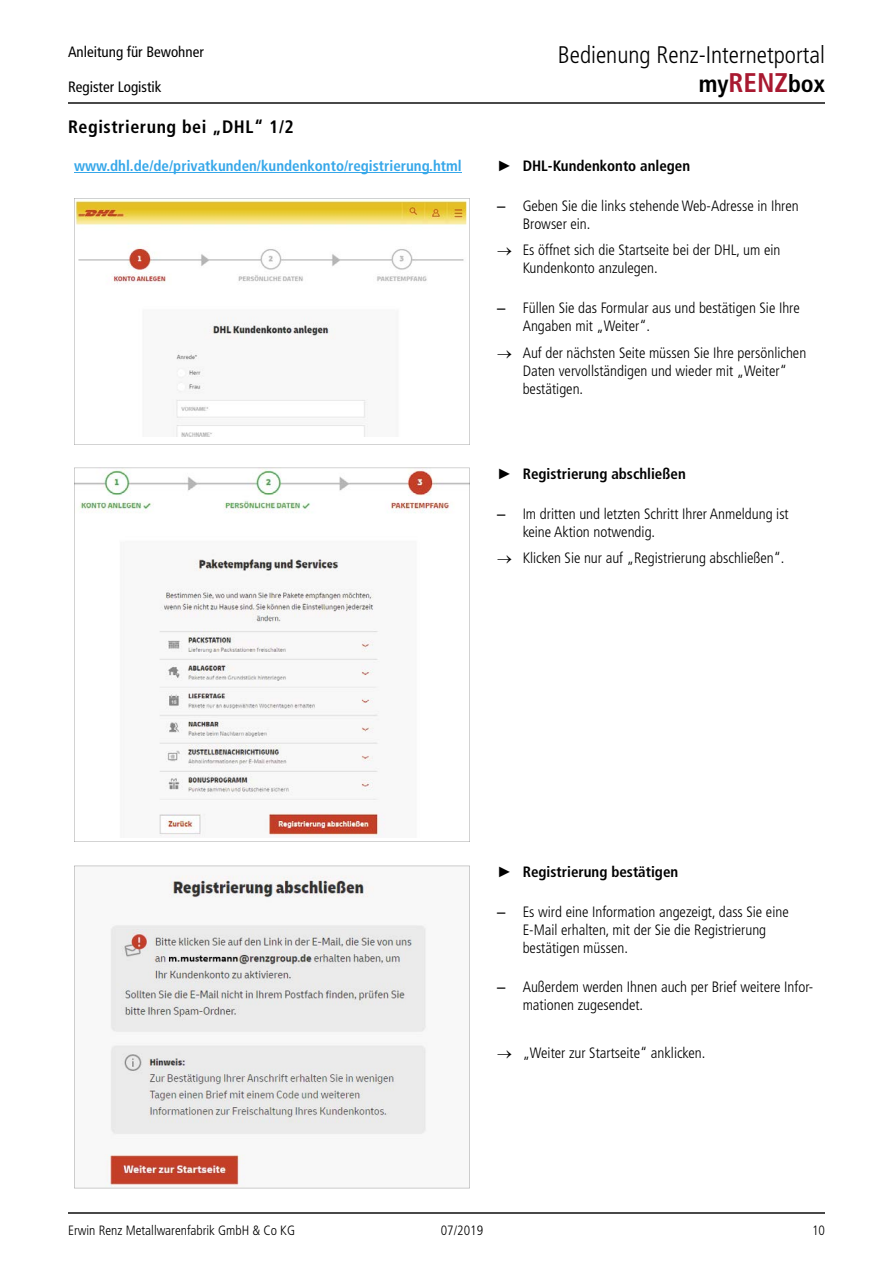
<style>
.page{position:relative;width:893px;height:1263px;background:#fff}
.page>*{position:absolute;margin:0;border:0;box-sizing:border-box;transform-origin:0 0}
.t1{font:300 condensed 24px/28.8px "Frutiger LT";color:#000;text-align:right}
.t2{font:700 condensed 18px "Frutiger LT Std";letter-spacing:.03em;color:#000}
.t3{font:300 condensed 15px/18px "Frutiger LT Std";color:#000}
.t4{font:700 condensed 15px "Frutiger LT Std";color:#000}
.t5{font:700 condensed 15px "Frutiger LT";color:#36a7e9}
.t6{font:condensed 15px "Frutiger LT Std";color:#000}
.t7{font:300 condensed 13.5px "Frutiger LT";color:#000}
.s1{font-weight:700}
.s2{font-weight:700;font-size:27px;color:#a81930}
.s3{font-family:"Arial";font-weight:400;font-stretch:normal}
</style>
<div class="page">
<hr style="left:68px;top:102px;width:757px;height:1px;background:#484848">
<hr style="left:68px;top:1212px;width:757px;height:1px;background:#484848">
<hr style="left:74px;top:172px;width:388px;height:1px;background:#36a7e9">
<svg style="left:74px;top:198px;width:396px;height:247px"></svg>
<svg style="left:74px;top:468px;width:396px;height:374px"></svg>
<svg style="left:74px;top:866px;width:396px;height:322px"></svg>
<p class="t6" style="left:68px;top:43px;width:137px">Anleitung für Bewohner</p>
<p class="t6" style="left:68px;top:78px;width:95px">Register Logistik</p>
<h1 class="t1" style="left:558px;top:41px;width:269px">Bedienung Renz-Internetportal <span class="s1">my</span><span class="s2">RENZ</span><span class="s1">box</span></h1>
<p class="t2" style="left:68px;top:116px;width:227px">Registrierung bei „DHL“ 1/2</p>
<p class="t5" style="left:74px;top:157px;width:389px">www.dhl.de/de/privatkunden/kundenkonto/registrierung.html</p>
<p class="t4" style="left:497px;top:157px;width:195px"><span class="s3">►</span> DHL-Kundenkonto anlegen</p>
<p class="t3" style="left:523px;top:197px;width:278px;text-indent:-26px"><span class="s3">–</span> Geben Sie die links stehende Web-Adresse in Ihren<br>Browser ein.</p>
<p class="t3" style="left:523px;top:241px;width:259px;text-indent:-26px">→ Es öffnet sich die Startseite bei der DHL, um ein<br>Kundenkonto anzulegen.</p>
<p class="t3" style="left:523px;top:299px;width:279px;text-indent:-26px"><span class="s3">–</span> Füllen Sie das Formular aus und bestätigen Sie Ihre<br>Angaben mit „Weiter“.</p>
<p class="t3" style="left:523px;top:343px;width:285px;text-indent:-26px">→ Auf der nächsten Seite müssen Sie Ihre persönlichen<br>Daten vervollständigen und wieder mit „Weiter“ bestätigen.</p>
<p class="t4" style="left:497px;top:465px;width:190px"><span class="s3">►</span> Registrierung abschließen</p>
<p class="t3" style="left:523px;top:505px;width:268px;text-indent:-26px"><span class="s3">–</span> Im dritten und letzten Schritt Ihrer Anmeldung ist keine Aktion notwendig.</p>
<p class="t3" style="left:497px;top:549px;width:289px">→ Klicken Sie nur auf „Registrierung abschließen“.</p>
<p class="t4" style="left:497px;top:863px;width:183px"><span class="s3">►</span> Registrierung bestätigen</p>
<p class="t3" style="left:523px;top:903px;width:268px;text-indent:-26px"><span class="s3">–</span> Es wird eine Information angezeigt, dass Sie eine<br>E-Mail erhalten, mit der Sie die Registrierung bestätigen müssen.</p>
<p class="t3" style="left:523px;top:978px;width:292px;text-indent:-26px"><span class="s3">–</span> Außerdem werden Ihnen auch per Brief weitere Infor&shy;mationen zugesendet.</p>
<p class="t3" style="left:497px;top:1044px;width:210px">→ „Weiter zur Startseite“ anklicken.</p>
<p class="t7" style="left:68px;top:1222px;width:228px">Erwin Renz Metallwarenfabrik GmbH &amp; Co KG</p>
<p class="t7" style="left:441px;top:1222px;width:44px">07/2019</p>
<p class="t7" style="left:812px;top:1222px;width:14px">10</p>
</div>
